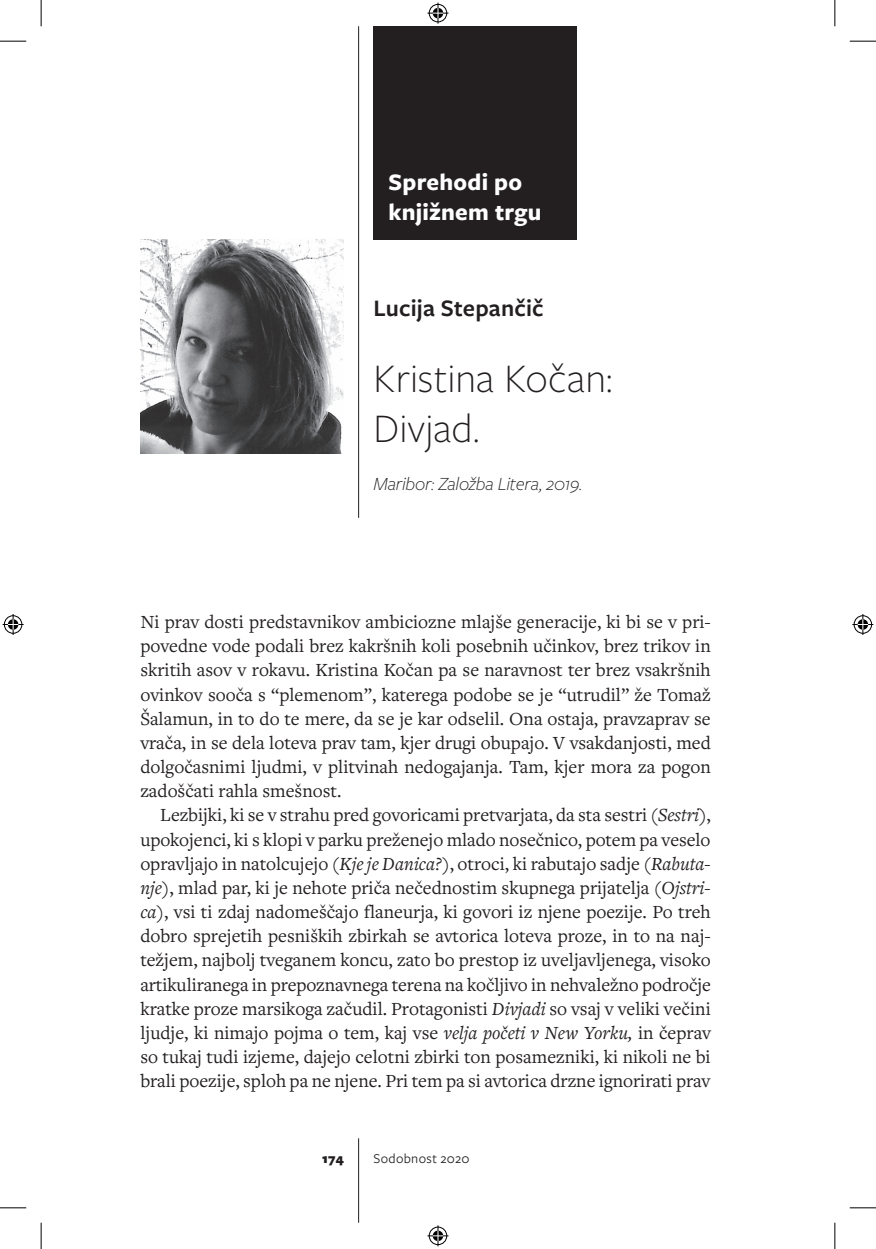
<style>
.page{position:relative;width:876px;height:1249px;background:#fff}
.page>*{position:absolute;margin:0;border:0;box-sizing:border-box;transform-origin:0 0}
.t1{font:300 42px/50.4px "Freight Sans Pro";letter-spacing:.005em;color:#231f20}
.t2{font:700 24.5px/29.4px "Freight Sans Pro";letter-spacing:.01em;color:#fff}
.t3{font:600 24.5px "Freight Sans Pro";letter-spacing:.005em;color:#231f20}
.t4{font:19.25px/24.2px "Freight Text Pro";color:#231f20;text-align:justify}
.t5{font:italic 300 19.25px "Freight Sans Pro";letter-spacing:-.01em;color:#231f20}
.t6{font:14px "Freight Sans Pro";letter-spacing:.025em;color:#231f20}
.t7{font:900 14px "Freight Sans Pro";color:#231f20}
.s1{font-style:italic}
</style>
<div class="page">
<img style="left:140px;top:240px;width:204px;height:213px">
<hr style="left:358px;top:1137px;width:1px;height:85px;background:#231f20">
<hr style="left:358px;top:26px;width:1px;height:491px;background:#231f20">
<div style="left:373px;top:26px;width:204px;height:214px;background:#231f20"></div>
<svg style="left:0;top:41px;width:26px;height:1px"></svg>
<svg style="left:850px;top:41px;width:26px;height:1px"></svg>
<svg style="left:0;top:1207px;width:26px;height:1px"></svg>
<svg style="left:850px;top:1207px;width:26px;height:1px"></svg>
<svg style="left:41px;top:0;width:1px;height:26px"></svg>
<svg style="left:41px;top:1222px;width:1px;height:26px"></svg>
<svg style="left:835px;top:0;width:1px;height:26px"></svg>
<svg style="left:835px;top:1222px;width:1px;height:26px"></svg>
<svg style="left:427px;top:3px;width:21px;height:21px"></svg>
<svg style="left:427px;top:1225px;width:21px;height:20px"></svg>
<svg style="left:3px;top:614px;width:21px;height:21px"></svg>
<svg style="left:852px;top:614px;width:21px;height:21px"></svg>
<p class="t2" style="left:388px;top:167px;width:155px">Sprehodi po knjižnem trgu</p>
<p class="t3" style="left:373px;top:292px;width:172px">Lucija Stepančič</p>
<h1 class="t1" style="left:373px;top:351px;width:241px">Kristina Kočan:<br>Divjad.</h1>
<p class="t5" style="left:373px;top:471px;width:210px">Maribor: Založba Litera, 2019.</p>
<p class="t4" style="left:140px;top:609px;width:572px">Ni prav dosti predstavnikov ambiciozne mlajše generacije, ki bi se v pri&shy;povedne vode podali brez kakršnih koli posebnih učinkov, brez trikov in skritih asov v rokavu. Kristina Kočan pa se naravnost ter brez vsakršnih ovinkov sooča s “plemenom”, katerega podobe se je “utrudil” že Tomaž Šalamun, in to do te mere, da se je kar odselil. Ona ostaja, pravzaprav se vrača, in se dela loteva prav tam, kjer drugi obupajo. V vsakdanjosti, med dolgočasnimi ljudmi, v plitvinah nedogajanja. Tam, kjer mora za pogon zadoščati rahla smešnost.</p>
<p class="t4" style="left:140px;top:802px;width:572px;text-indent:20px">Lezbijki, ki se v strahu pred govoricami pretvarjata, da sta sestri (<span class="s1">Sestri</span>), upokojenci, ki s klopi v parku preženejo mlado nosečnico, potem pa veselo opravljajo in natolcujejo (<span class="s1">Kje je Danica?</span>), otroci, ki rabutajo sadje (<span class="s1">Rabuta&shy;nje</span>), mlad par, ki je nehote priča nečednostim skupnega prijatelja (<span class="s1">Ojstri&shy;ca</span>), vsi ti zdaj nadomeščajo flaneurja, ki govori iz njene poezije. Po treh dobro sprejetih pesniških zbirkah se avtorica loteva proze, in to na naj&shy;težjem, najbolj tveganem koncu, zato bo prestop iz uveljavljenega, visoko artikuliranega in prepoznavnega terena na kočljivo in nehvaležno področje kratke proze marsikoga začudil. Protagonisti <span class="s1">Divjadi</span> so vsaj v veliki večini ljudje, ki nimajo pojma o tem, kaj vse <span class="s1">velja početi v New Yorku,</span> in čeprav so tukaj tudi izjeme, dajejo celotni zbirki ton posamezniki, ki nikoli ne bi brali poezije, sploh pa ne njene. Pri tem pa si avtorica drzne ignorirati prav</p>
<p class="t7" style="left:322px;top:1147px;width:23px">174</p>
<p class="t6" style="left:373px;top:1148px;width:98px">Sodobnost 2020</p>
</div>
